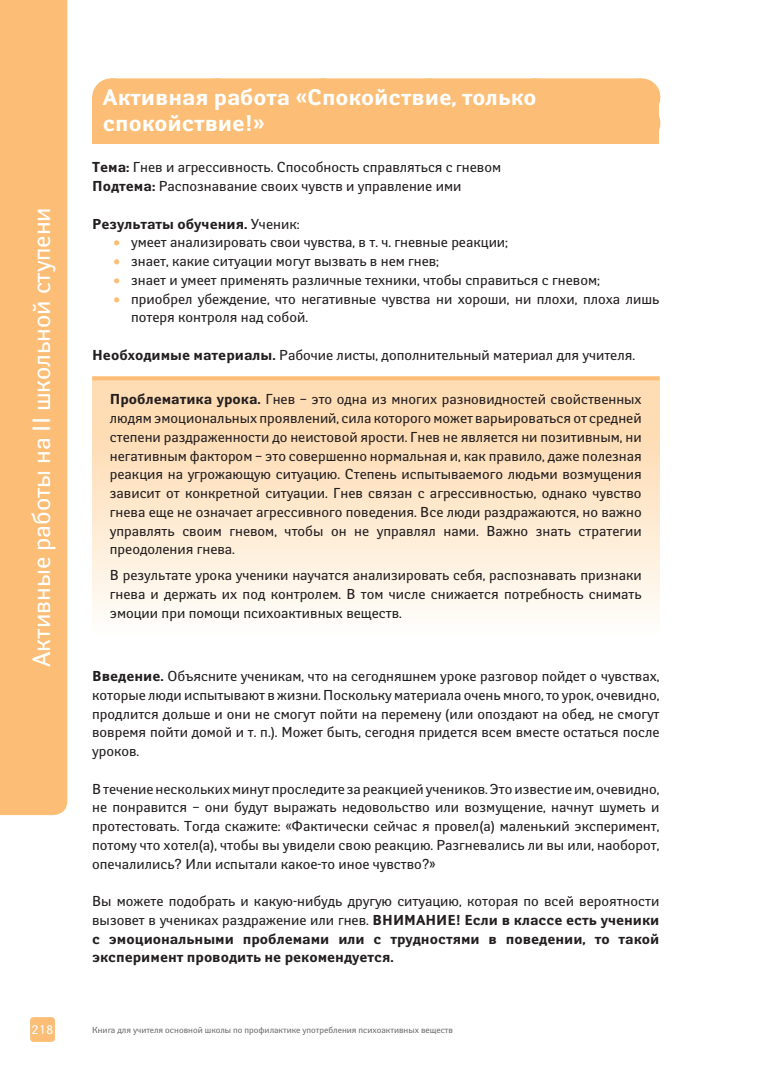
<style>
.page{position:relative;width:780px;height:1088px;background:#fff}
.page>*{position:absolute;margin:0;border:0;box-sizing:border-box;transform-origin:0 0}
.t1{font:25px "Yanus";color:#fff}
.t2{font:700 22.5px/26px "Yanus";color:#fff}
.t3{font:14.38px/18.8px "Yanus";color:#231f20;text-align:justify}
.t4{font:700 14.38px/18.8px "Yanus";color:#231f20;text-align:justify}
.t5{font:12.5px "Yanus";color:#fff}
.t6{font:8.75px "Yanus";color:#6c6d70}
.s1{font-weight:700}
.s2{font-weight:400}
.s3{color:#fcbe76}
</style>
<div class="page">
<div style="left:30px;top:1017px;width:25px;height:25px;background:#fcbe76;border-radius:3px"></div>
<div style="left:0;top:0;width:67px;height:815px;background:#fcbe76"></div>
<div style="left:92px;top:377px;width:567px;height:257px;background:linear-gradient(to bottom,#fed6a7,#fefcf7)"></div>
<svg style="left:92px;top:376px;width:567px;height:4px;background:#fcc27e"></svg>
<div style="left:92px;top:96px;width:567px;height:47px;background:#fcbe76"></div>
<div style="left:111px;top:78px;width:529px;height:38px;background:#fcbe76"></div>
<hr style="left:640px;top:78px;width:1px;height:38px;background:#fcbe76">
<svg style="left:217px;top:78px;width:370px;height:1px"></svg>
<h1 class="t1" style="left:26px;top:667px;width:461px;rotate:-90deg">Активные работы на II школьной ступени</h1>
<h2 class="t2" style="left:103px;top:85px;width:435px">Активная работа «Спокойствие, только спокойствие!»</h2>
<p class="t3" style="left:92px;top:158px;width:410px"><span class="s1">тема:</span> Гнев и агрессивность. Способность справляться с гневом<br><span class="s1">Подтема:</span> Распознавание своих чувств и управление ими</p>
<p class="t4" style="left:92px;top:215px;width:209px">Результаты обучения. <span class="s2">Ученик:</span></p>
<p class="t3" style="left:113px;top:233px;width:396px"><span class="s3">•</span> умеет анализировать свои чувства, в т. ч. гневные реакции;</p>
<p class="t3" style="left:113px;top:252px;width:327px"><span class="s3">•</span> знает, какие ситуации могут вызвать в нем гнев;</p>
<p class="t3" style="left:113px;top:270px;width:488px"><span class="s3">•</span> знает и умеет применять различные техники, чтобы справиться с гневом;</p>
<p class="t3" style="left:131px;top:289px;width:529px;text-indent:-18px"><span class="s3">•</span> приобрел убеждение, что негативные чувства ни хороши, ни плохи, плоха лишь потеря контроля над собой.</p>
<p class="t3" style="left:92px;top:345px;width:544px"><span class="s1">Необходимые материалы.</span> Рабочие листы, дополнительный материал для учителя.</p>
<p class="t3" style="left:110px;top:390px;width:533px"><span class="s1">Проблематика урока.</span> Гнев – это одна из многих разновидностей свойственных людям эмоциональных проявлений, сила которого может варьироваться от средней степени раздраженности до неистовой ярости. Гнев не является ни позитивным, ни негативным фактором – это совершенно нормальная и, как правило, даже полезная реакция на угрожающую ситуацию. Степень испытываемого людьми возмущения зависит от конкретной ситуации. Гнев связан с агрессивностью, однако чувство гнева еще не означает агрессивного поведения. Все люди раздражаются, но важно управлять своим гневом, чтобы он не управлял нами. Важно знать стратегии преодоления гнева.</p>
<p class="t3" style="left:110px;top:566px;width:533px">В результате урока ученики научатся анализировать себя, распознавать признаки гнева и держать их под контролем. В том числе снижается потребность снимать эмоции при помощи психоактивных веществ.</p>
<p class="t3" style="left:92px;top:667px;width:568px"><span class="s1">Введение.</span> Объясните ученикам, что на сегодняшнем уроке разговор пойдет о чувствах, которые люди испытывают в жизни. Поскольку материала очень много, то урок, очевидно, продлится дольше и они не смогут пойти на перемену (или опоздают на обед, не смогут вовремя пойти домой и т. п.). Может быть, сегодня придется всем вместе остаться после уроков.</p>
<p class="t3" style="left:92px;top:779px;width:568px">В течение нескольких минут проследите за реакцией учеников. Это известие им, очевидно, не понравится – они будут выражать недовольство или возмущение, начнут шуметь и протестовать. Тогда скажите: «Фактически сейчас я провел(а) маленький эксперимент, потому что хотел(а), чтобы вы увидели свою реакцию. Разгневались ли вы или, наоборот, опечалились? Или испытали какое-то иное чувство?»</p>
<p class="t4" style="left:92px;top:892px;width:568px"><span class="s2">Вы можете подобрать и какую-нибудь другую ситуацию, которая по всей вероятности вызовет в учениках раздражение или гнев.</span> ВНИмАНИЕ! Если в классе есть ученики с эмоциональными проблемами или с трудностями в поведении, то такой эксперимент проводить не рекомендуется.</p>
<p class="t5" style="left:32px;top:1022px;width:23px">218</p>
<p class="t6" style="left:92px;top:1024px;width:362px">Книга для учителя основной школы по профилактике употребления психоактивных веществ</p>
</div>
